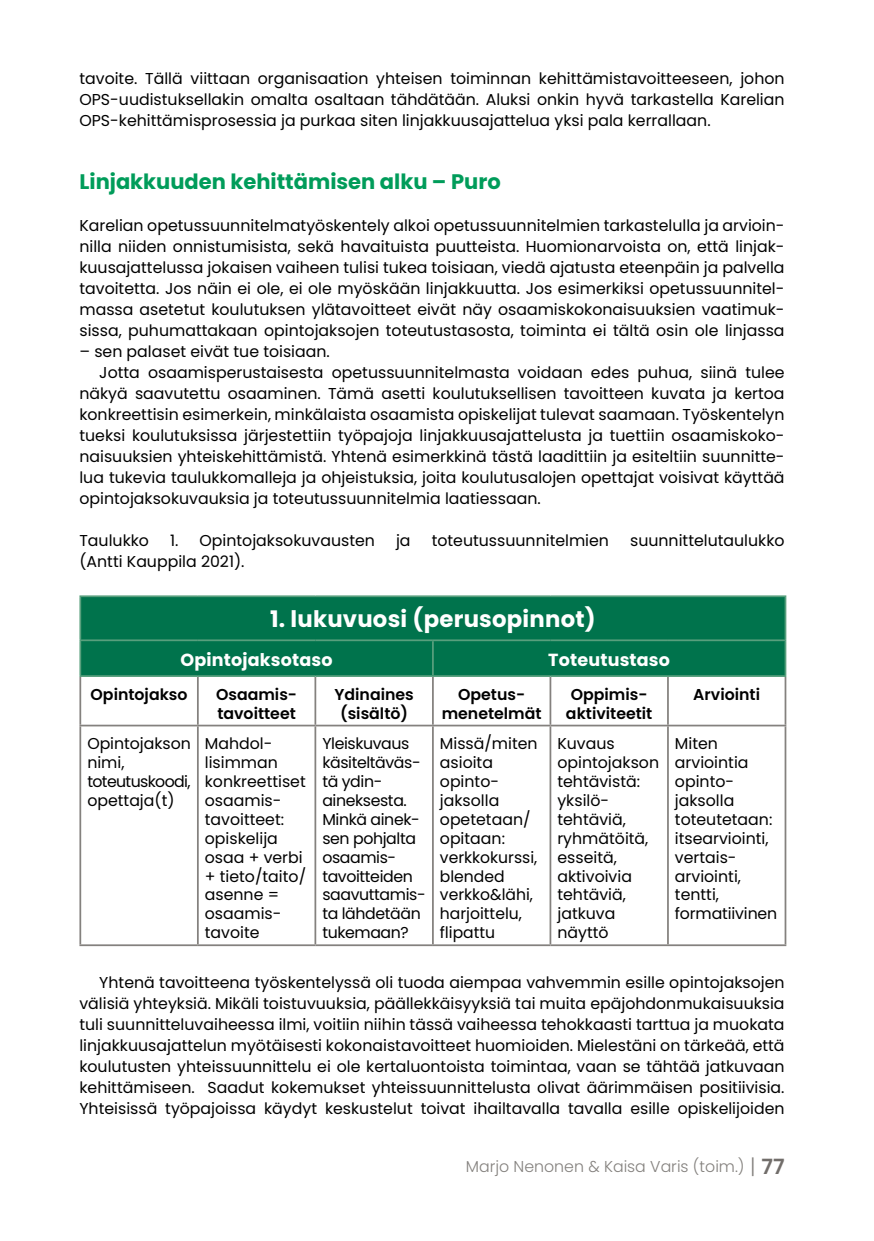
<style>
.page{position:relative;width:874px;height:1241px;background:#fff}
.page>*{position:absolute;margin:0;border:0;box-sizing:border-box;transform-origin:0 0}
.taulukko_otsikko{font:700 22.75px "Poppins";letter-spacing:.01em;color:#fff}
.teksti-väliotsikko-t{font:700 21px "Poppins";color:#009c5a}
.taulukko__otsikko_pi{font:700 17.5px "Poppins";letter-spacing:.01em;color:#fff}
.leipäteksti-sisennet{font:15.75px/21px "Poppins";color:#000;text-align:justify}
.leipäteksti-ei_sisen{font:15.75px/18.9px "Poppins";color:#000}
.leipäteksti-ei_sisen-2{font:15.75px/18.9px "Poppins";letter-spacing:-.025em;color:#000}
.leipäteksti-ei_sisen-3{font:600 15.75px/18.9px "Poppins";color:#000;text-align:center}
.t1{font:300 15.75px "Poppins";color:#84817e}
.s1{font-size:21px}
.s2{font-weight:600;font-size:21px;color:#716d6a}
</style>
<div class="page">
<div style="left:81px;top:597px;width:703px;height:78px;background:#00734c"></div>
<hr style="left:79px;top:641px;width:2px;height:34px;background:#589f7d">
<hr style="left:432px;top:641px;width:1px;height:34px;background:#589f7d">
<hr style="left:784px;top:641px;width:2px;height:34px;background:#589f7d">
<hr style="left:79px;top:675px;width:119px;height:2px;background:#589f7d">
<hr style="left:198px;top:675px;width:117px;height:2px;background:#589f7d">
<hr style="left:315px;top:675px;width:117px;height:2px;background:#589f7d">
<hr style="left:432px;top:675px;width:118px;height:2px;background:#589f7d">
<hr style="left:550px;top:675px;width:117px;height:2px;background:#589f7d">
<hr style="left:667px;top:675px;width:119px;height:2px;background:#589f7d">
<hr style="left:79px;top:595px;width:119px;height:2px;background:#589f7d">
<hr style="left:79px;top:597px;width:2px;height:42px;background:#589f7d">
<hr style="left:198px;top:595px;width:117px;height:2px;background:#589f7d">
<hr style="left:315px;top:595px;width:117px;height:2px;background:#589f7d">
<hr style="left:432px;top:595px;width:118px;height:2px;background:#589f7d">
<hr style="left:550px;top:595px;width:117px;height:2px;background:#589f7d">
<hr style="left:667px;top:595px;width:119px;height:2px;background:#589f7d">
<hr style="left:784px;top:597px;width:2px;height:42px;background:#589f7d">
<hr style="left:79px;top:639px;width:119px;height:2px;background:#589f7d">
<hr style="left:198px;top:639px;width:117px;height:2px;background:#589f7d">
<hr style="left:315px;top:639px;width:117px;height:2px;background:#589f7d">
<hr style="left:432px;top:639px;width:118px;height:2px;background:#589f7d">
<hr style="left:550px;top:639px;width:117px;height:2px;background:#589f7d">
<hr style="left:667px;top:639px;width:119px;height:2px;background:#589f7d">
<hr style="left:79px;top:677px;width:2px;height:47px;background:#84817e">
<hr style="left:197px;top:677px;width:2px;height:47px;background:#84817e">
<hr style="left:314px;top:677px;width:2px;height:47px;background:#84817e">
<hr style="left:432px;top:677px;width:1px;height:47px;background:#84817e">
<hr style="left:549px;top:677px;width:2px;height:47px;background:#84817e">
<hr style="left:666px;top:677px;width:2px;height:47px;background:#84817e">
<hr style="left:784px;top:677px;width:2px;height:47px;background:#84817e">
<hr style="left:79px;top:724px;width:119px;height:2px;background:#84817e">
<hr style="left:79px;top:726px;width:2px;height:218px;background:#84817e">
<hr style="left:198px;top:724px;width:117px;height:2px;background:#84817e">
<hr style="left:197px;top:726px;width:2px;height:218px;background:#84817e">
<hr style="left:315px;top:724px;width:117px;height:2px;background:#84817e">
<hr style="left:314px;top:726px;width:2px;height:218px;background:#84817e">
<hr style="left:432px;top:724px;width:118px;height:2px;background:#84817e">
<hr style="left:432px;top:726px;width:1px;height:218px;background:#84817e">
<hr style="left:550px;top:724px;width:117px;height:2px;background:#84817e">
<hr style="left:549px;top:726px;width:2px;height:218px;background:#84817e">
<hr style="left:667px;top:724px;width:119px;height:2px;background:#84817e">
<hr style="left:666px;top:726px;width:2px;height:218px;background:#84817e">
<hr style="left:784px;top:726px;width:2px;height:218px;background:#84817e">
<hr style="left:79px;top:944px;width:119px;height:1px;background:#84817e">
<hr style="left:198px;top:944px;width:117px;height:1px;background:#84817e">
<hr style="left:315px;top:944px;width:117px;height:1px;background:#84817e">
<hr style="left:432px;top:944px;width:118px;height:1px;background:#84817e">
<hr style="left:550px;top:944px;width:117px;height:1px;background:#84817e">
<hr style="left:667px;top:944px;width:119px;height:1px;background:#84817e">
<p class="leipäteksti-sisennet" style="left:79px;top:68px;width:706px">tavoite. Tällä viittaan organisaation yhteisen toiminnan kehittämistavoitteeseen, johon OPS-uudistuksellakin omalta osaltaan tähdätään. Aluksi onkin hyvä tarkastella Karelian OPS-kehittämisprosessia ja purkaa siten linjakkuusajattelua yksi pala kerrallaan.</p>
<p class="teksti-väliotsikko-t" style="left:79px;top:169px;width:422px">Linjakkuuden kehittämisen alku – Puro</p>
<p class="leipäteksti-ei_sisen" style="left:79px;top:215px;width:706px;line-height:21px;text-align:justify">Karelian opetussuunnitelmatyöskentely alkoi opetussuunnitelmien tarkastelulla ja arvioin&shy;nilla niiden onnistumisista, sekä havaituista puutteista. Huomionarvoista on, että linjak&shy;kuusajattelussa jokaisen vaiheen tulisi tukea toisiaan, viedä ajatusta eteenpäin ja palvella tavoitetta. Jos näin ei ole, ei ole myöskään linjakkuutta. Jos esimerkiksi opetussuunnitel&shy;massa asetetut koulutuksen ylätavoitteet eivät näy osaamiskokonaisuuksien vaatimuk&shy;sissa, puhumattakaan opintojaksojen toteutustasosta, toiminta ei tältä osin ole linjassa</p>
<p class="leipäteksti-ei_sisen" style="left:79px;top:342px;width:252px">– sen palaset eivät tue toisiaan.</p>
<p class="leipäteksti-sisennet" style="left:79px;top:362px;width:706px;text-indent:20px">Jotta osaamisperustaisesta opetussuunnitelmasta voidaan edes puhua, siinä tulee näkyä saavutettu osaaminen. Tämä asetti koulutuksellisen tavoitteen kuvata ja kertoa konkreettisin esimerkein, minkälaista osaamista opiskelijat tulevat saamaan. Työskentelyn tueksi koulutuksissa järjestettiin työpajoja linjakkuusajattelusta ja tuettiin osaamiskoko&shy;naisuuksien yhteiskehittämistä. Yhtenä esimerkkinä tästä laadittiin ja esiteltiin suunnitte&shy;lua tukevia taulukkomalleja ja ohjeistuksia, joita koulutusalojen opettajat voisivat käyttää opintojaksokuvauksia ja toteutussuunnitelmia laatiessaan.</p>
<p class="leipäteksti-ei_sisen" style="left:79px;top:531px;width:71px">Taulukko</p>
<p class="leipäteksti-ei_sisen" style="left:170px;top:531px;width:206px">1. Opintojaksokuvausten</p>
<p class="leipäteksti-ei_sisen" style="left:396px;top:531px;width:16px">ja</p>
<p class="leipäteksti-ei_sisen" style="left:431px;top:531px;width:179px">toteutussuunnitelmien</p>
<p class="leipäteksti-ei_sisen" style="left:629px;top:531px;width:156px">suunnittelutaulukko</p>
<p class="leipäteksti-ei_sisen" style="left:79px;top:552px;width:166px">(Antti Kauppila 2021).</p>
<p class="taulukko_otsikko" style="left:270px;top:606px;width:327px">1. lukuvuosi (perusopinnot)</p>
<p class="taulukko__otsikko_pi" style="left:180px;top:649px;width:153px">Opintojaksotaso</p>
<p class="taulukko__otsikko_pi" style="left:548px;top:649px;width:123px">Toteutustaso</p>
<p class="leipäteksti-ei_sisen-3" style="left:91px;top:684px;width:98px">Opintojakso</p>
<p class="leipäteksti-ei_sisen-3" style="left:216px;top:684px;width:82px;text-align:left">Osaamis&shy;tavoitteet</p>
<p class="leipäteksti-ei_sisen-3" style="left:334px;top:684px;width:81px">Ydinaines (sisältö)</p>
<p class="leipäteksti-ei_sisen-3" style="left:441px;top:684px;width:101px">Opetus&shy;menetelmät</p>
<p class="leipäteksti-ei_sisen-3" style="left:565px;top:684px;width:88px">Oppimis&shy;aktiviteetit</p>
<p class="leipäteksti-ei_sisen-3" style="left:693px;top:684px;width:68px">Arviointi</p>
<p class="leipäteksti-ei_sisen" style="left:87px;top:734px;width:105px">Opintojakson nimi, toteutuskoodi, opettaja(t)</p>
<p class="leipäteksti-ei_sisen" style="left:205px;top:734px;width:102px">Mahdol&shy;lisimman konkreettiset osaamis&shy;tavoitteet:</p>
<p class="leipäteksti-ei_sisen" style="left:205px;top:828px;width:103px">opiskelija osaa + verbi + tieto/taito/ asenne = osaamis&shy;tavoite</p>
<p class="leipäteksti-ei_sisen-2" style="left:322px;top:734px;width:105px">Yleiskuvaus käsiteltäväs&shy;tä ydin&shy;aineksesta.<br>Minkä ainek&shy;sen pohjalta osaamis&shy;tavoitteiden saavuttamis&shy;ta lähdetään tukemaan?</p>
<p class="leipäteksti-ei_sisen" style="left:439px;top:734px;width:99px">Missä/miten asioita opinto&shy;jaksolla opetetaan/ opitaan: verkkokurssi, blended verkko&amp;lähi, harjoittelu, flipattu</p>
<p class="leipäteksti-ei_sisen" style="left:557px;top:734px;width:103px">Kuvaus opintojakson tehtävistä:</p>
<p class="leipäteksti-ei_sisen" style="left:674px;top:734px;width:104px">Miten arviointia opinto&shy;jaksolla toteutetaan: itsearviointi, vertais&shy;arviointi, tentti, formatiivinen</p>
<p class="leipäteksti-ei_sisen" style="left:557px;top:790px;width:92px">yksilö&shy;tehtäviä, ryhmätöitä, esseitä, aktivoivia tehtäviä, jatkuva näyttö</p>
<p class="leipäteksti-sisennet" style="left:79px;top:971px;width:706px;text-indent:20px">Yhtenä tavoitteena työskentelyssä oli tuoda aiempaa vahvemmin esille opintojaksojen välisiä yhteyksiä. Mikäli toistuvuuksia, päällekkäisyyksiä tai muita epäjohdonmukaisuuksia tuli suunnitteluvaiheessa ilmi, voitiin niihin tässä vaiheessa tehokkaasti tarttua ja muokata linjakkuusajattelun myötäisesti kokonaistavoitteet huomioiden. Mielestäni on tärkeää, että koulutusten yhteissuunnittelu ei ole kertaluontoista toimintaa, vaan se tähtää jatkuvaan kehittämiseen. Saadut kokemukset yhteissuunnittelusta olivat äärimmäisen positiivisia.<br>Yhteisissä työpajoissa käydyt keskustelut toivat ihailtavalla tavalla esille opiskelijoiden</p>
<p class="t1" style="left:465px;top:1157px;width:320px">Marjo Nenonen &amp; Kaisa Varis (toim.) <span class="s1">|</span> <span class="s2">77</span></p>
</div>
